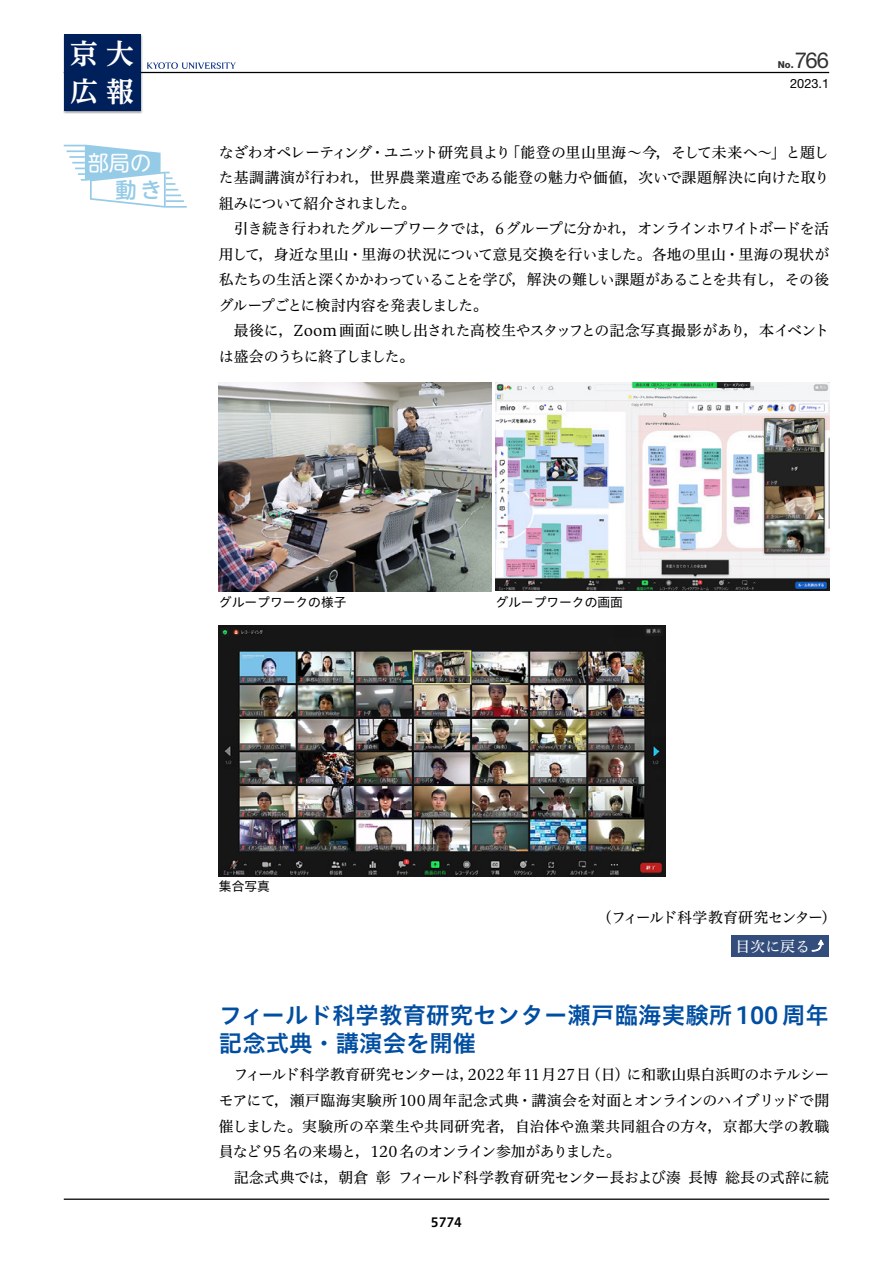
<style>
.page{position:relative;width:893px;height:1263px;background:#fff}
.page>*{position:absolute;margin:0;border:0;box-sizing:border-box;transform-origin:0 0}
.t1{font:700 27.75px/38.2px "UD Reimin Pro";color:#fff}
.t2{font:23.4px/27.6px "Hiragino UD Sans Std W6";letter-spacing:.005em;color:#004ea2}
.t3{font:22.05px "Helvetica Neue LT Std";color:#333}
.t4{font:21.3px "UD Shin M Go Pro";color:#fff}
.t5{font:500 21.3px "UD Shin M Go Pro";color:#95cbe7}
.t6{font:14.85px/25.5px "Hiragino UD Serif Std N W4";letter-spacing:-.015em;color:#000;text-align:justify}
.t7{font:12.75px "Hiragino UD Sans Std W4";color:#000}
.t8{font:12.75px "Helvetica Neue LT Std";color:#000}
.t9{font:12.75px "Hiragino UD Sans Std W6";color:#000}
.t10{font:800 9.6px "Helvetica Neue LT Std";color:#333}
.s1{color:#fff}
.s2{font-family:"Shin Go Pr 6 N";font-weight:900;color:#fff}
</style>
<div class="page">
<hr style="left:64px;top:1198px;width:765px;height:2px;background:#000">
<hr style="left:64px;top:72px;width:765px;height:1px;background:#000">
<hr style="left:166px;top:206px;width:21px;height:2px;background:#95cbe7">
<svg style="left:64px;top:145px;width:120px;height:63px"></svg>
<div style="left:63px;top:33px;width:80px;height:81px;background:#000;opacity:.4"></div>
<div style="left:64px;top:34px;width:76px;height:77px;background:#00205b"></div>
<svg style="left:147px;top:62px;width:89px;height:7px"></svg>
<div style="left:731px;top:935px;width:98px;height:22px;background:#334d7c"></div>
<img style="left:219px;top:625px;width:446px;height:251px">
<img style="left:219px;top:383px;width:272px;height:208px">
<img style="left:495px;top:382px;width:334px;height:209px">
<h1 class="t1" style="left:70px;top:34px;width:65px">京大広報</h1>
<h3 class="t4" style="left:88px;top:146px;width:65px">部局の</h3>
<h3 class="t5" style="left:115px;top:172px;width:48px">動 き</h3>
<p class="t10" style="left:778px;top:59px;width:17px">No.</p>
<h3 class="t3" style="left:795px;top:47px;width:36px">766</h3>
<p class="t8" style="left:790px;top:76px;width:41px">2023.1</p>
<p class="t6" style="left:219px;top:138px;width:612px">なざわオペレーティング・ユニット研究員より「能登の里山里海～今，そして未来へ～」と題した基調講演が行われ，世界農業遺産である能登の魅力や価値，次いで課題解決に向けた取り組みについて紹介されました。</p>
<p class="t6" style="left:219px;top:215px;width:612px;text-indent:15px">引き続き行われたグループワークでは，6グループに分かれ，オンラインホワイトボードを活用して，身近な里山・里海の状況について意見交換を行いました。各地の里山・里海の現状が私たちの生活と深くかかわっていることを学び，解決の難しい課題があることを共有し，その後グループごとに検討内容を発表しました。</p>
<p class="t6" style="left:219px;top:317px;width:612px;text-indent:15px">最後に，Zoom 画面に映し出された高校生やスタッフとの記念写真撮影があり，本イベントは盛会のうちに終了しました。</p>
<p class="t7" style="left:219px;top:592px;width:129px">グループワークの様子</p>
<p class="t7" style="left:495px;top:592px;width:129px">グループワークの画面</p>
<p class="t7" style="left:219px;top:877px;width:53px">集合写真</p>
<p class="t6" style="left:736px;top:902px;width:102px;line-height:28.8px;text-indent:-139px">（フィールド科学教育研究センター）<span class="s1">目次に戻る</span><span class="s2">⤴</span></p>
<h2 class="t2" style="left:219px;top:1000px;width:611px">フィールド科学教育研究センター瀬戸臨海実験所 100 周年記念式典・講演会を開催</h2>
<p class="t6" style="left:219px;top:1061px;width:612px;text-indent:15px">フィールド科学教育研究センターは，2022 年11月27日（日）に和歌山県白浜町のホテルシーモアにて，瀬戸臨海実験所100周年記念式典・講演会を対面とオンラインのハイブリッドで開催しました。実験所の卒業生や共同研究者，自治体や漁業共同組合の方々，京都大学の教職員など95 名の来場と，120 名のオンライン参加がありました。</p>
<p class="t6" style="left:234px;top:1163px;width:597px">記念式典では，朝倉 彰 フィールド科学教育研究センター長および湊 長博 総長の式辞に続</p>
<p class="t9" style="left:431px;top:1213px;width:33px">5774</p>
</div>
